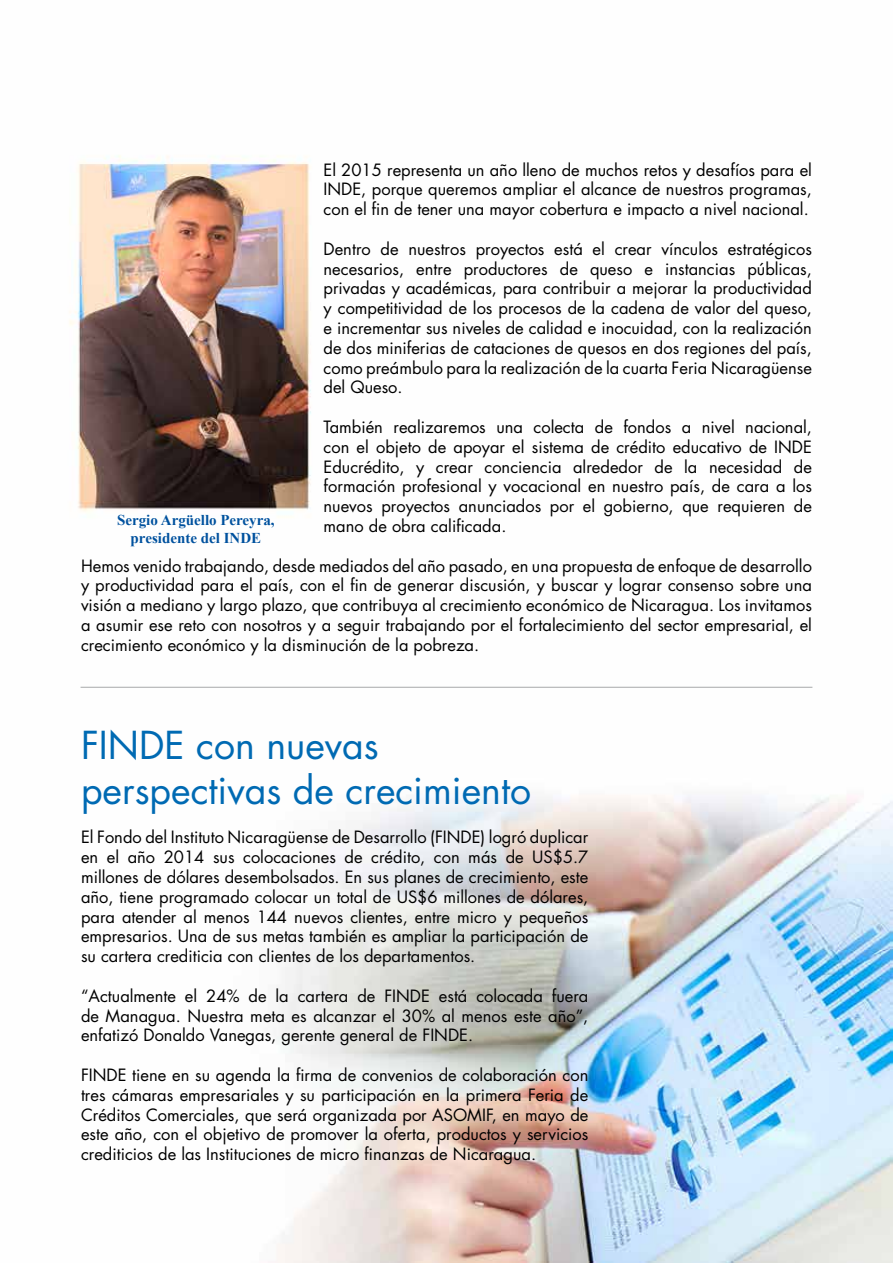
<style>
.page{position:relative;width:893px;height:1263px;background:#fff}
.page>*{position:absolute;margin:0;border:0;box-sizing:border-box;transform-origin:0 0}
.t1{font:37.5px/45px "Futura Std";color:#006ab3}
.t2{font:16.5px/19.8px "Futura Std";color:#000;text-align:justify}
.t3{font:700 15px/18px "Times New Roman";color:#00519e;text-align:center}
</style>
<div class="page">
<img style="left:69px;top:155px;width:824px;height:1108px">
<hr style="left:81px;top:687px;width:731px;height:1px;background:#b1b3b4">
<p class="t2" style="left:324px;top:160px;width:490px">El 2015 representa un año lleno de muchos retos y desafíos para el INDE, porque queremos ampliar el alcance de nuestros programas, con el fin de tener una mayor cobertura e impacto a nivel nacional.</p>
<p class="t2" style="left:324px;top:239px;width:490px">Dentro de nuestros proyectos está el crear vínculos estratégicos necesarios, entre productores de queso e instancias públicas, privadas y académicas, para contribuir a mejorar la productividad y competitividad de los procesos de la cadena de valor del queso, e incrementar sus niveles de calidad e inocuidad, con la realización de dos miniferias de cataciones de quesos en dos regiones del país, como preámbulo para la realización de la cuarta Feria Nicaragüense del Queso.</p>
<p class="t2" style="left:324px;top:417px;width:490px">También realizaremos una colecta de fondos a nivel nacional, con el objeto de apoyar el sistema de crédito educativo de INDE Educrédito, y crear conciencia alrededor de la necesidad de formación profesional y vocacional en nuestro país, de cara a los nuevos proyectos anunciados por el gobierno, que requieren de mano de obra calificada.</p>
<p class="t2" style="left:81px;top:556px;width:732px">Hemos venido trabajando, desde mediados del año pasado, en una propuesta de enfoque de desarrollo y productividad para el país, con el fin de generar discusión, y buscar y lograr consenso sobre una visión a mediano y largo plazo, que contribuya al crecimiento económico de Nicaragua. Los invitamos a asumir ese reto con nosotros y a seguir trabajando por el fortalecimiento del sector empresarial, el crecimiento económico y la disminución de la pobreza.</p>
<p class="t3" style="left:117px;top:510px;width:159px">Sergio Argüello Pereyra, presidente del INDE</p>
<h1 class="t1" style="left:81px;top:723px;width:452px">FINDE con nuevas perspectivas de crecimiento</h1>
<p class="t2" style="left:81px;top:827px;width:509px">El Fondo del Instituto Nicaragüense de Desarrollo (FINDE) logró duplicar en el año 2014 sus colocaciones de crédito, con más de US$5.7 millones de dólares desembolsados. En sus planes de crecimiento, este año, tiene programado colocar un total de US$6 millones de dólares, para atender al menos 144 nuevos clientes, entre micro y pequeños empresarios. Una de sus metas también es ampliar la participación de su cartera crediticia con clientes de los departamentos.</p>
<p class="t2" style="left:81px;top:986px;width:509px">“Actualmente el 24% de la cartera de FINDE está colocada fuera de Managua. Nuestra meta es alcanzar el 30% al menos este año”, enfatizó Donaldo Vanegas, gerente general de FINDE.</p>
<p class="t2" style="left:81px;top:1065px;width:509px">FINDE tiene en su agenda la firma de convenios de colaboración con tres cámaras empresariales y su participación en la primera Feria de Créditos Comerciales, que será organizada por ASOMIF, en mayo de este año, con el objetivo de promover la oferta, productos y servicios crediticios de las Instituciones de micro finanzas de Nicaragua.</p>
</div>
